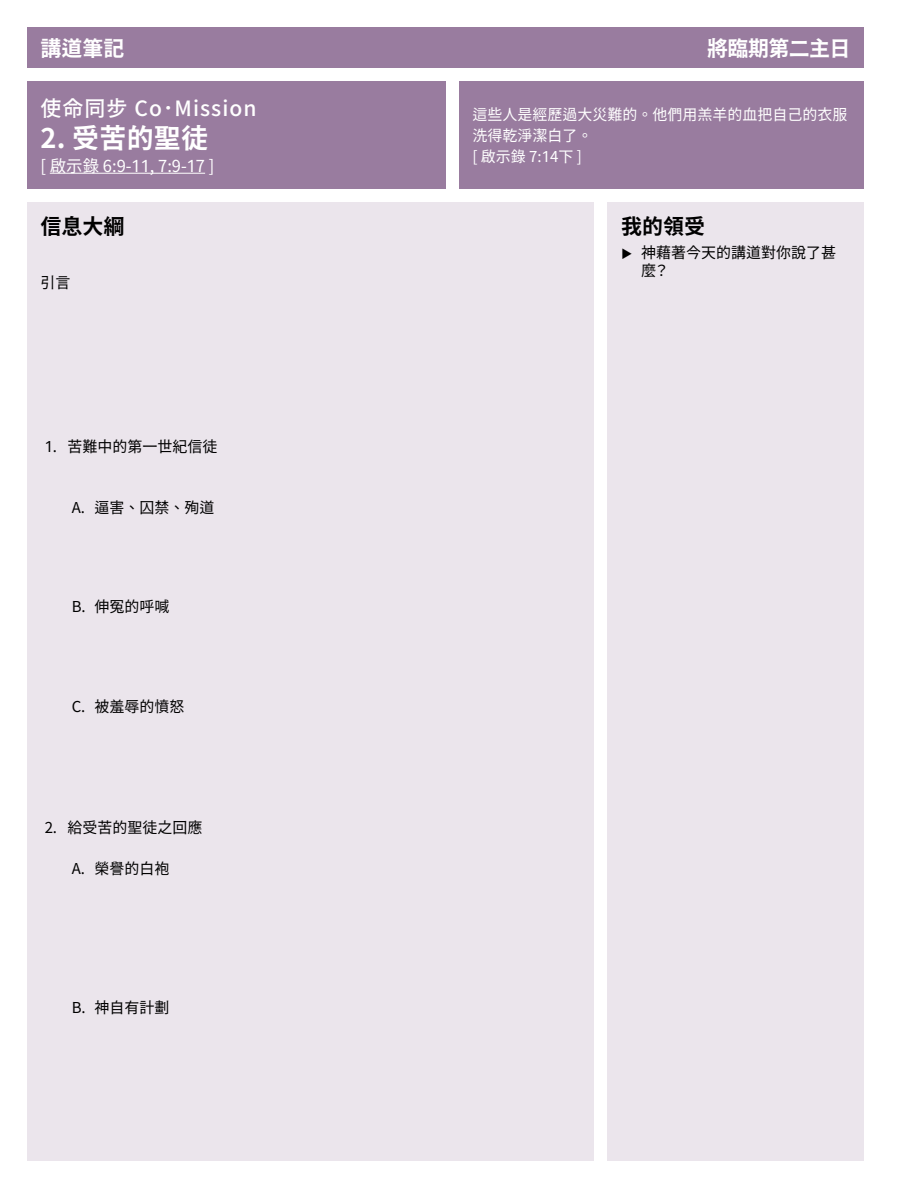
<style>
.page{position:relative;width:918px;height:1188px;background:#fff}
.page>*{position:absolute;margin:0;border:0;box-sizing:border-box;transform-origin:0 0}
.t1{font:27px "Gen Seki Gothic 2 TW B";letter-spacing:.01em;color:#fff}
.t2{font:21px "Gen Seki Gothic 2 TW M";letter-spacing:.05em;color:#fff}
.t3{font:21px "Gen Seki Gothic 2 TW B";letter-spacing:-.03em;color:#fff}
.t4{font:21px "Gen Seki Gothic 2 TW B";color:#000}
.t5{font:16.5px "Gen Seki Gothic 2 TW R";color:#fff}
.t6{font:15px/18px "Gen Seki Gothic 2 TW R";color:#000}
.t7{font:15px/21px "Gen Seki Gothic 2 TW R";color:#fff}
.s1{font-size:11.25px}
</style>
<div class="page">
<div style="left:27px;top:27px;width:837px;height:41px;background:#997c9f"></div>
<div style="left:27px;top:81px;width:419px;height:108px;background:#997c9f"></div>
<hr style="left:50px;top:173px;width:155px;height:1px;background:#fff">
<div style="left:459px;top:81px;width:405px;height:108px;background:#997c9f"></div>
<div style="left:608px;top:202px;width:256px;height:959px;background:#ebe5ec"></div>
<div style="left:27px;top:202px;width:567px;height:959px;background:#ebe5ec"></div>
<h2 class="t3" style="left:40px;top:37px;width:85px">講道筆記</h2>
<h2 class="t2" style="left:40px;top:96px;width:218px">使命同步 Co．Mission</h2>
<h1 class="t1" style="left:40px;top:123px;width:169px">2. 受苦的聖徒</h1>
<p class="t5" style="left:40px;top:157px;width:175px">[ 啟示錄 6:9-11, 7:9-17 ]</p>
<h2 class="t4" style="left:40px;top:214px;width:85px">信息大綱</h2>
<p class="t6" style="left:40px;top:274px;width:31px">引言</p>
<p class="t6" style="left:45px;top:438px;width:174px">1. 苦難中的第一世紀信徒</p>
<p class="t6" style="left:72px;top:499px;width:144px">A. 逼害、囚禁、殉道</p>
<p class="t6" style="left:72px;top:598px;width:99px">B. 伸冤的呼喊</p>
<p class="t6" style="left:72px;top:698px;width:114px">C. 被羞辱的憤怒</p>
<p class="t6" style="left:45px;top:819px;width:159px">2. 給受苦的聖徒之回應</p>
<p class="t6" style="left:72px;top:860px;width:99px">A. 榮譽的白袍</p>
<p class="t6" style="left:72px;top:999px;width:99px">B. 神自有計劃</p>
<h2 class="t3" style="left:707px;top:37px;width:145px">將臨期第二主日</h2>
<p class="t7" style="left:472px;top:105px;width:376px">這些人是經歷過大災難的。他們用羔羊的血把自己的衣服洗得乾淨潔白了。<br>[ 啟示錄 7:14下 ]</p>
<h2 class="t4" style="left:621px;top:214px;width:85px">我的領受</h2>
<p class="t6" style="left:641px;top:244px;width:196px;text-indent:-20px"><span class="s1">▶</span> 神藉著今天的講道對你說了甚麼？</p>
</div>
